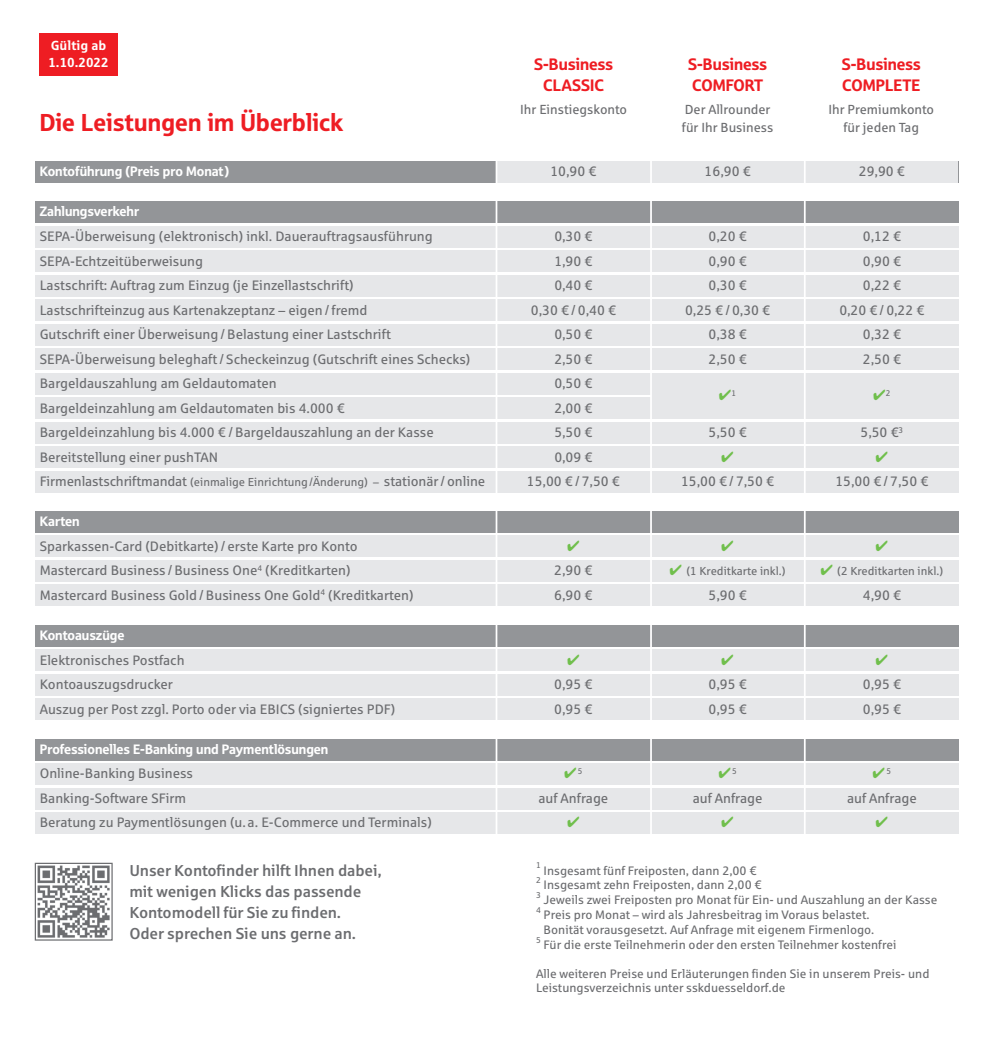
<style>
.page{position:relative;width:993px;height:1042px;background:#fff}
.page>*{position:absolute;margin:0;border:0;box-sizing:border-box;transform-origin:0 0}
.t1{font:24.5px "Sparkasse Head";letter-spacing:.01em;color:#ee1d23}
.t2{font:16.62px/21px "Sparkasse Head";color:#ee1d23}
.t3{font:500 15.75px/21px "Sparkasse";letter-spacing:-.01em;color:#6c6d70}
.t4{font:13.65px/24.5px "Sparkasse Rg";color:#6c6d70}
.t5{font:13.65px "Sparkasse Head";color:#fff}
.t6{font:13.12px/17.5px "Sparkasse Rg";color:#6c6d70}
.t7{font:700 13.12px/16.1px "Sparkasse Rg";color:#fff}
.t8{font:12.25px/14.9px "Sparkasse Rg";color:#6c6d70}
.t9{font:11.55px "Sparkasse Rg";color:#6c6d70}
.t10{font:8.4px "Sparkasse Rg";color:#6c6d70}
.t11{font:8.22px "Sparkasse Rg";color:#6c6d70}
.s1{font-size:11.55px}
.s2{color:#70bf4c}
</style>
<div class="page">
<div style="left:35px;top:226px;width:922px;height:21px;background:#e6e7e9"></div>
<div style="left:35px;top:202px;width:922px;height:21px;background:#939598"></div>
<div style="left:35px;top:161px;width:922px;height:21px;background:#939598"></div>
<div style="left:496px;top:161px;width:461px;height:21px;background:#e6e7e9"></div>
<div style="left:35px;top:251px;width:922px;height:21px;background:#e6e7e9"></div>
<div style="left:35px;top:275px;width:922px;height:21px;background:#e6e7e9"></div>
<div style="left:35px;top:300px;width:922px;height:21px;background:#e6e7e9"></div>
<div style="left:35px;top:324px;width:922px;height:21px;background:#e6e7e9"></div>
<div style="left:35px;top:349px;width:922px;height:21px;background:#e6e7e9"></div>
<div style="left:35px;top:373px;width:922px;height:21px;background:#e6e7e9"></div>
<div style="left:650px;top:386px;width:307px;height:21px;background:#e6e7e9"></div>
<div style="left:35px;top:398px;width:922px;height:21px;background:#e6e7e9"></div>
<div style="left:35px;top:422px;width:922px;height:21px;background:#e6e7e9"></div>
<div style="left:35px;top:447px;width:922px;height:21px;background:#e6e7e9"></div>
<div style="left:35px;top:471px;width:922px;height:21px;background:#e6e7e9"></div>
<div style="left:35px;top:511px;width:922px;height:21px;background:#939598"></div>
<div style="left:35px;top:536px;width:922px;height:21px;background:#e6e7e9"></div>
<div style="left:35px;top:560px;width:922px;height:21px;background:#e6e7e9"></div>
<div style="left:35px;top:585px;width:922px;height:21px;background:#e6e7e9"></div>
<div style="left:35px;top:625px;width:922px;height:21px;background:#939598"></div>
<div style="left:35px;top:650px;width:922px;height:21px;background:#e6e7e9"></div>
<div style="left:35px;top:674px;width:922px;height:21px;background:#e6e7e9"></div>
<div style="left:35px;top:699px;width:922px;height:21px;background:#e6e7e9"></div>
<div style="left:35px;top:739px;width:922px;height:21px;background:#939598"></div>
<div style="left:35px;top:763px;width:922px;height:21px;background:#e6e7e9"></div>
<div style="left:35px;top:788px;width:922px;height:21px;background:#e6e7e9"></div>
<div style="left:35px;top:812px;width:922px;height:21px;background:#e6e7e9"></div>
<hr style="left:495px;top:157px;width:2px;height:689px;background:#fff">
<hr style="left:650px;top:157px;width:1px;height:689px;background:#fff">
<hr style="left:803px;top:157px;width:2px;height:689px;background:#fff">
<img style="left:37px;top:865px;width:73px;height:73px">
<div style="left:35px;top:863px;width:78px;height:77px;border:1px solid #6c6d70"></div>
<div style="left:40px;top:33px;width:78px;height:42px;background:#ee1d23"></div>
<p class="t7" style="left:48px;top:39px;width:62px">Gültig ab<br>1.10.2022</p>
<h1 class="t1" style="left:40px;top:113px;width:305px">Die Leistungen im Überblick</h1>
<p class="t5" style="left:40px;top:166px;width:191px">Kontoführung (Preis pro Monat)</p>
<p class="t5" style="left:40px;top:206px;width:101px">Zahlungsverkehr</p>
<p class="t4" style="left:40px;top:225px;width:447px">SEPA-Überweisung (elektronisch) inkl. Dauerauftragsausführung SEPA-Echtzeitüberweisung<br>Lastschrift: Auftrag zum Einzug (je Einzellastschrift)<br>Lastschrifteinzug aus Kartenakzeptanz – eigen / fremd<br>Gutschrift einer Überweisung / Belastung einer Lastschrift SEPA-Überweisung beleghaft / Scheckeinzug (Gutschrift eines Schecks)<br>Bargeldauszahlung am Geldautomaten<br>Bargeldeinzahlung am Geldautomaten bis 4.000 €<br>Bargeldeinzahlung bis 4.000 € / Bargeldauszahlung an der Kasse Bereitstellung einer pushTAN<br>Firmenlastschriftmandat <span class="s1">(einmalige Einrichtung / Änderung) –</span> stationär / online</p>
<p class="t5" style="left:40px;top:516px;width:41px">Karten</p>
<p class="t4" style="left:40px;top:535px;width:375px">Sparkassen-Card (Debitkarte) / erste Karte pro Konto<br>Mastercard Business / Business One<sup>4</sup> (Kreditkarten)<br>Mastercard Business Gold / Business One Gold<sup>4</sup> (Kreditkarten)</p>
<p class="t5" style="left:40px;top:630px;width:86px">Kontoauszüge</p>
<p class="t4" style="left:40px;top:649px;width:357px">Elektronisches Postfach<br>Kontoauszugsdrucker<br>Auszug per Post zzgl. Porto oder via EBICS (signiertes PDF)</p>
<p class="t5" style="left:40px;top:744px;width:290px">Professionelles E-Banking und Paymentlösungen</p>
<p class="t4" style="left:40px;top:762px;width:393px">Online-Banking Business<br>Banking-Software SFirm<br>Beratung zu Paymentlösungen (u. a. E-Commerce und Terminals)</p>
<p class="t3" style="left:129px;top:861px;width:254px">Unser Kontofinder hilft Ihnen dabei, mit wenigen Klicks das passende<br>Kontomodell für Sie zu finden.<br>Oder sprechen Sie uns gerne an.</p>
<p class="t2" style="left:534px;top:55px;width:80px;text-align:center">S-Business<br>CLASSIC</p>
<p class="t6" style="left:520px;top:102px;width:108px">Ihr Einstiegskonto</p>
<p class="t2" style="left:688px;top:55px;width:80px">S-Business<br>COMFORT</p>
<p class="t6" style="left:681px;top:102px;width:93px">Der Allrounder für Ihr Business</p>
<p class="t2" style="left:841px;top:55px;width:80px">S-Business<br>COMPLETE</p>
<p class="t6" style="left:828px;top:102px;width:107px">Ihr Premiumkonto</p>
<p class="t6" style="left:843px;top:119px;width:77px">für jeden Tag</p>
<p class="t4" style="left:550px;top:160px;width:48px">10,90 €</p>
<p class="t4" style="left:704px;top:160px;width:48px">16,90 €</p>
<p class="t4" style="left:858px;top:160px;width:48px">29,90 €</p>
<p class="t4" style="left:526px;top:225px;width:94px;text-align:center">0,30 €<br>1,90 €<br>0,40 €<br>0,30 € / 0,40 €<br>0,50 €<br>2,50 €<br>0,50 €<br>2,00 €<br>5,50 €<br>0,09 €<br>15,00 € / 7,50 €</p>
<p class="t4" style="left:684px;top:225px;width:87px;text-align:center">0,20 €<br>0,90 €<br>0,30 €<br>0,25 € / 0,30 €<br>0,38 €<br>2,50 €</p>
<p class="t11" style="left:718px;top:390px;width:19px"><span class="s2">✔</span>1</p>
<p class="t4" style="left:708px;top:421px;width:40px">5,50 €</p>
<p class="t4" style="left:681px;top:470px;width:94px">15,00 € / 7,50 €</p>
<p class="t4" style="left:839px;top:225px;width:87px;text-align:center">0,12 €<br>0,90 €<br>0,22 €<br>0,20 € / 0,22 €<br>0,32 €<br>2,50 €</p>
<p class="t11" style="left:872px;top:390px;width:19px"><span class="s2">✔</span>2</p>
<p class="t4" style="left:860px;top:421px;width:44px">5,50 €<sup>3</sup></p>
<p class="t4" style="left:835px;top:470px;width:94px">15,00 € / 7,50 €</p>
<p class="t4" style="left:554px;top:559px;width:40px">2,90 €<br>6,90 €</p>
<p class="t9" style="left:669px;top:567px;width:117px"><span class="s2">✔</span> (1 Kreditkarte inkl.)</p>
<p class="t4" style="left:708px;top:584px;width:40px">5,90 €</p>
<p class="t9" style="left:820px;top:567px;width:124px"><span class="s2">✔</span> (2 Kreditkarten inkl.)</p>
<p class="t4" style="left:862px;top:584px;width:40px">4,90 €</p>
<p class="t4" style="left:554px;top:673px;width:40px">0,95 €<br>0,95 €</p>
<p class="t4" style="left:708px;top:673px;width:40px">0,95 €<br>0,95 €</p>
<p class="t4" style="left:862px;top:673px;width:40px">0,95 €<br>0,95 €</p>
<p class="t11" style="left:564px;top:768px;width:20px"><span class="s2">✔</span>5</p>
<p class="t4" style="left:538px;top:787px;width:71px">auf Anfrage</p>
<p class="t11" style="left:718px;top:768px;width:20px"><span class="s2">✔</span>5</p>
<p class="t4" style="left:692px;top:787px;width:71px">auf Anfrage</p>
<p class="t11" style="left:872px;top:768px;width:20px"><span class="s2">✔</span>5</p>
<p class="t4" style="left:846px;top:787px;width:71px">auf Anfrage</p>
<p class="t10" style="left:536px;top:862px;width:6px">1</p>
<p class="t8" style="left:543px;top:864px;width:214px">Insgesamt fünf Freiposten, dann 2,00 €</p>
<p class="t10" style="left:536px;top:877px;width:6px">2</p>
<p class="t8" style="left:543px;top:879px;width:219px">Insgesamt zehn Freiposten, dann 2,00 €</p>
<p class="t10" style="left:536px;top:892px;width:6px">3</p>
<p class="t8" style="left:543px;top:893px;width:395px">Jeweils zwei Freiposten pro Monat für Ein- und Auszahlung an der Kasse</p>
<p class="t10" style="left:536px;top:906px;width:6px">4</p>
<p class="t8" style="left:543px;top:908px;width:332px">Preis pro Monat – wird als Jahresbeitrag im Voraus belastet.<br>Bonität vorausgesetzt. Auf Anfrage mit eigenem Firmenlogo.</p>
<p class="t10" style="left:536px;top:936px;width:6px">5</p>
<p class="t8" style="left:543px;top:938px;width:354px">Für die erste Teilnehmerin oder den ersten Teilnehmer kostenfrei</p>
<p class="t8" style="left:536px;top:967px;width:395px">Alle weiteren Preise und Erläuterungen finden Sie in unserem Preis- und<br>Leistungsverzeichnis unter sskduesseldorf.de</p>
</div>
